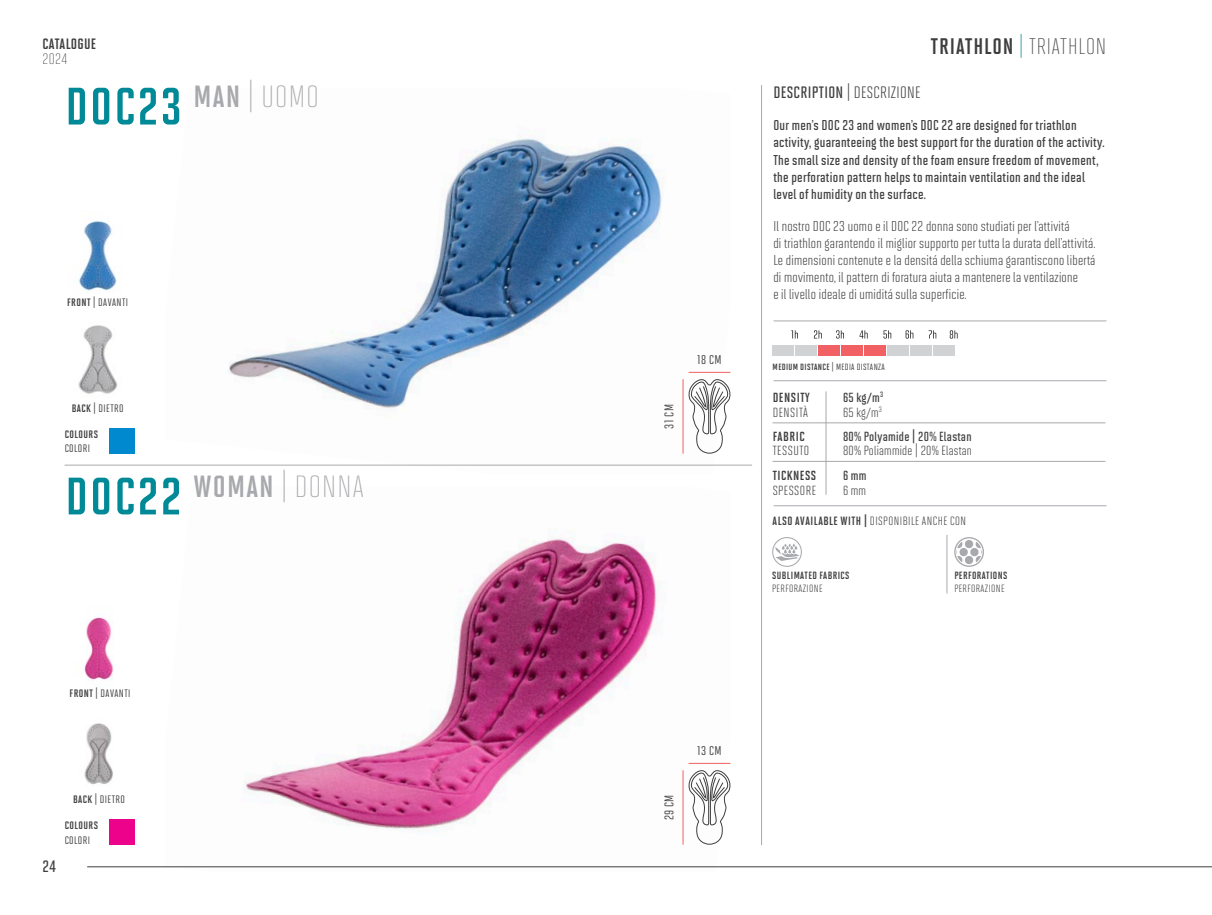
<style>
.page{position:relative;width:1212px;height:915px;background:#fff}
.page>*{position:absolute;margin:0;border:0;box-sizing:border-box;transform-origin:0 0}
.t1{font:700 52.5px "Solano Gothic Pro MVB";letter-spacing:.04em;color:#008996}
.t2{font:300 30.6px "Solano Gothic Pro MVB";letter-spacing:.04em;color:#a8a9ad}
.t3{font:700 22.5px "Solano Gothic Pro MVB";letter-spacing:.04em;color:#3e3e3f}
.t4{font:16.5px "Solano Gothic Pro MVB";letter-spacing:.02em;color:#3e3e3f}
.t5{font:600 16.5px "Solano Gothic Pro MVB";color:#3e3e3f}
.t6{font:700 15px "Solano Gothic Pro MVB";letter-spacing:.02em;color:#3e3e3f}
.t7{font:300 15px "Solano Gothic Pro MVB";color:#3e3e3f}
.t8{font:14.25px/17.1px "Solano Gothic Pro MVB";letter-spacing:.02em;color:#3e3e3f}
.t9{font:600 14.25px/17.1px "Solano Gothic Pro MVB";letter-spacing:.02em;color:#3e3e3f}
.t10{font:600 13.2px/14.9px "Solano Gothic Pro MVB";letter-spacing:.02em;color:#3e3e3f}
.t11{font:13.2px "Solano Gothic Pro MVB";letter-spacing:.02em;color:#3e3e3f}
.t12{font:13.2px "Solano Gothic Pro MVB";letter-spacing:.04em;color:#3e3e3f}
.t13{font:700 13.2px "Solano Gothic Pro MVB";letter-spacing:.04em;color:#3e3e3f}
.t14{font:500 12.6px "Solano Gothic Pro MVB";letter-spacing:.035em;color:#3e3e3f}
.t15{font:12px "Solano Gothic Pro MVB";letter-spacing:.04em;color:#3e3e3f}
.t16{font:500 10.8px "Solano Gothic Pro MVB";letter-spacing:.04em;color:#3e3e3f}
.t17{font:700 10.8px "Solano Gothic Pro MVB";letter-spacing:.04em;color:#3e3e3f}
.t18{font:700 10.5px "Solano Gothic Pro MVB";letter-spacing:.04em;color:#3e3e3f}
.t19{font:10.5px "Solano Gothic Pro MVB";letter-spacing:.04em;color:#3e3e3f}
.t20{font:700 9px "Solano Gothic Pro MVB";letter-spacing:.04em;color:#3e3e3f}
.s1{font-weight:700}
.s2{font-weight:700;font-size:52.5px;color:#008996}
.s3{font-weight:600}
.s4{font-weight:300;color:#008996}
.s5{font-weight:300}
.s6{font-weight:500}
.s7{font-weight:400}
</style>
<div class="page">
<img style="left:78px;top:220px;width:39px;height:72px">
<img style="left:78px;top:325px;width:40px;height:69px">
<img style="left:165px;top:136px;width:565px;height:330px">
<img style="left:165px;top:537px;width:565px;height:331px">
<hr style="left:65px;top:464px;width:687px;height:1px;background:#a8a9ad">
<hr style="left:773px;top:505px;width:333px;height:1px;background:#a8a9ad">
<hr style="left:773px;top:320px;width:333px;height:1px;background:#a8a9ad">
<hr style="left:773px;top:380px;width:333px;height:1px;background:#a8a9ad">
<hr style="left:772px;top:422px;width:333px;height:1px;background:#a8a9ad">
<hr style="left:826px;top:391px;width:1px;height:103px;background:#a8a9ad">
<hr style="left:772px;top:461px;width:333px;height:1px;background:#a8a9ad">
<img style="left:84px;top:617px;width:30px;height:63px">
<img style="left:84px;top:723px;width:29px;height:62px">
<svg style="left:688px;top:379px;width:43px;height:74px"></svg>
<hr style="left:683px;top:379px;width:1px;height:74px;background:#f16163">
<hr style="left:688px;top:372px;width:42px;height:1px;background:#f16163">
<svg style="left:688px;top:770px;width:43px;height:74px"></svg>
<hr style="left:683px;top:770px;width:1px;height:74px;background:#f16163">
<hr style="left:688px;top:762px;width:42px;height:1px;background:#f16163">
<div style="left:109px;top:819px;width:25px;height:25px;background:#ed028c"></div>
<hr style="left:761px;top:85px;width:1px;height:759px;background:#a8a9ad">
<hr style="left:946px;top:534px;width:1px;height:59px;background:#a8a9ad">
<svg style="left:956px;top:539px;width:26px;height:25px"></svg>
<div style="left:954px;top:537px;width:30px;height:29px;border:1px solid #a8a9ad;border-radius:50%"></div>
<svg style="left:772px;top:537px;width:30px;height:29px"></svg>
<div style="left:772px;top:344px;width:22px;height:11px;background:#d1d2d4"></div>
<div style="left:795px;top:344px;width:22px;height:11px;background:#d1d2d4"></div>
<div style="left:818px;top:344px;width:22px;height:11px;background:#f16163"></div>
<div style="left:841px;top:344px;width:22px;height:11px;background:#f16163"></div>
<div style="left:864px;top:344px;width:22px;height:11px;background:#f16163"></div>
<div style="left:887px;top:344px;width:22px;height:11px;background:#d1d2d4"></div>
<div style="left:910px;top:344px;width:22px;height:11px;background:#d1d2d4"></div>
<div style="left:933px;top:344px;width:22px;height:11px;background:#d1d2d4"></div>
<svg style="left:791px;top:330px;width:7px;height:8px"></svg>
<svg style="left:814px;top:330px;width:8px;height:8px"></svg>
<svg style="left:836px;top:330px;width:8px;height:8px"></svg>
<svg style="left:859px;top:330px;width:9px;height:8px"></svg>
<svg style="left:883px;top:330px;width:8px;height:8px"></svg>
<svg style="left:905px;top:330px;width:8px;height:8px"></svg>
<svg style="left:928px;top:330px;width:8px;height:8px"></svg>
<svg style="left:950px;top:330px;width:7px;height:8px"></svg>
<div style="left:109px;top:428px;width:25px;height:25px;background:#0089cf"></div>
<hr style="left:87px;top:866px;width:1125px;height:1px;background:#3e3e3f">
<p class="t6" style="left:43px;top:34px;width:55px">CATALOGUE</p>
<p class="t7" style="left:43px;top:49px;width:26px">2024</p>
<h1 class="t1" style="left:65px;top:72px;width:255px">DOC23 <sup>MAN</sup> <sup>|</sup> <sup>UOMO</sup></h1>
<p class="t16" style="left:67px;top:295px;width:62px"><span class="s1">FRONT</span> | DAVANTI</p>
<p class="t16" style="left:72px;top:401px;width:53px"><span class="s1">BACK</span> | DIETRO</p>
<p class="t17" style="left:65px;top:427px;width:35px">COLOURS</p>
<p class="t16" style="left:65px;top:441px;width:27px">COLORI</p>
<h2 class="t2" style="left:65px;top:467px;width:300px"><span class="s2">DOC22</span> <span class="s1">WOMAN</span> | DONNA</h2>
<p class="t16" style="left:70px;top:686px;width:62px"><span class="s1">FRONT</span> | DAVANTI</p>
<p class="t16" style="left:73px;top:792px;width:53px"><span class="s1">BACK</span> | DIETRO</p>
<p class="t5" style="left:43px;top:855px;width:15px">24</p>
<p class="t17" style="left:65px;top:818px;width:35px">COLOURS</p>
<p class="t16" style="left:65px;top:832px;width:27px">COLORI</p>
<p class="t14" style="left:661px;top:428px;width:26px;rotate:-90deg">31 CM</p>
<p class="t14" style="left:697px;top:351px;width:26px">18 CM</p>
<p class="t4" style="left:773px;top:82px;width:149px"><span class="s3">DESCRIPTION</span> | DESCRIZIONE</p>
<h3 class="t3" style="left:931px;top:32px;width:177px">TRIATHLON <span class="s4">|</span> <span class="s5">TRIATHLON</span></h3>
<p class="t9" style="left:773px;top:116px;width:333px">Our men’s DOC 23 and women’s DOC 22 are designed for triathlon activity, guaranteeing the best support for the duration of the activity.<br>The small size and density of the foam ensure freedom of movement, the perforation pattern helps to maintain ventilation and the ideal level of humidity on the surface.</p>
<p class="t8" style="left:773px;top:217px;width:324px">Il nostro DOC 23 uomo e il DOC 22 donna sono studiati per l’attività<br>di triathlon garantendo il miglior supporto per tutta la durata dell’attività.<br>Le dimensioni contenute e la densità della schiuma garantiscono libertà di movimento, il pattern di foratura aiuta a mantenere la ventilazione<br>e il livello ideale di umidità sulla superficie.</p>
<p class="t20" style="left:773px;top:360px;width:114px">MEDIUM DISTANCE <span class="s6">| MEDIA DISTANZA</span></p>
<p class="t13" style="left:773px;top:388px;width:38px">DENSITY</p>
<p class="t12" style="left:773px;top:404px;width:37px">DENSITÀ</p>
<p class="t10" style="left:843px;top:389px;width:42px">65 kg/m<sup>3<br></sup><span class="s7">65 kg/m</span><sup>3</sup></p>
<p class="t13" style="left:773px;top:427px;width:33px">FABRIC</p>
<p class="t12" style="left:773px;top:442px;width:38px">TESSUTO</p>
<p class="t10" style="left:843px;top:428px;width:130px">80% Polyamide | 20% Elastan</p>
<p class="t11" style="left:843px;top:442px;width:130px">80% Poliammide | 20% Elastan</p>
<p class="t13" style="left:773px;top:466px;width:45px">TICKNESS</p>
<p class="t12" style="left:773px;top:482px;width:45px">SPESSORE</p>
<p class="t10" style="left:843px;top:467px;width:25px">6 mm</p>
<p class="t11" style="left:843px;top:482px;width:25px">6 mm</p>
<p class="t15" style="left:773px;top:513px;width:195px"><span class="s1">ALSO AVAILABLE WITH |</span> DISPONIBILE ANCHE CON</p>
<p class="t18" style="left:772px;top:568px;width:79px">SUBLIMATED FABRICS</p>
<p class="t19" style="left:772px;top:582px;width:52px">PERFORAZIONE</p>
<p class="t18" style="left:954px;top:568px;width:55px">PERFORATIONS</p>
<p class="t19" style="left:954px;top:582px;width:52px">PERFORAZIONE</p>
<p class="t14" style="left:661px;top:820px;width:27px;rotate:-90deg">29 CM</p>
<p class="t14" style="left:697px;top:742px;width:26px">13 CM</p>
</div>
